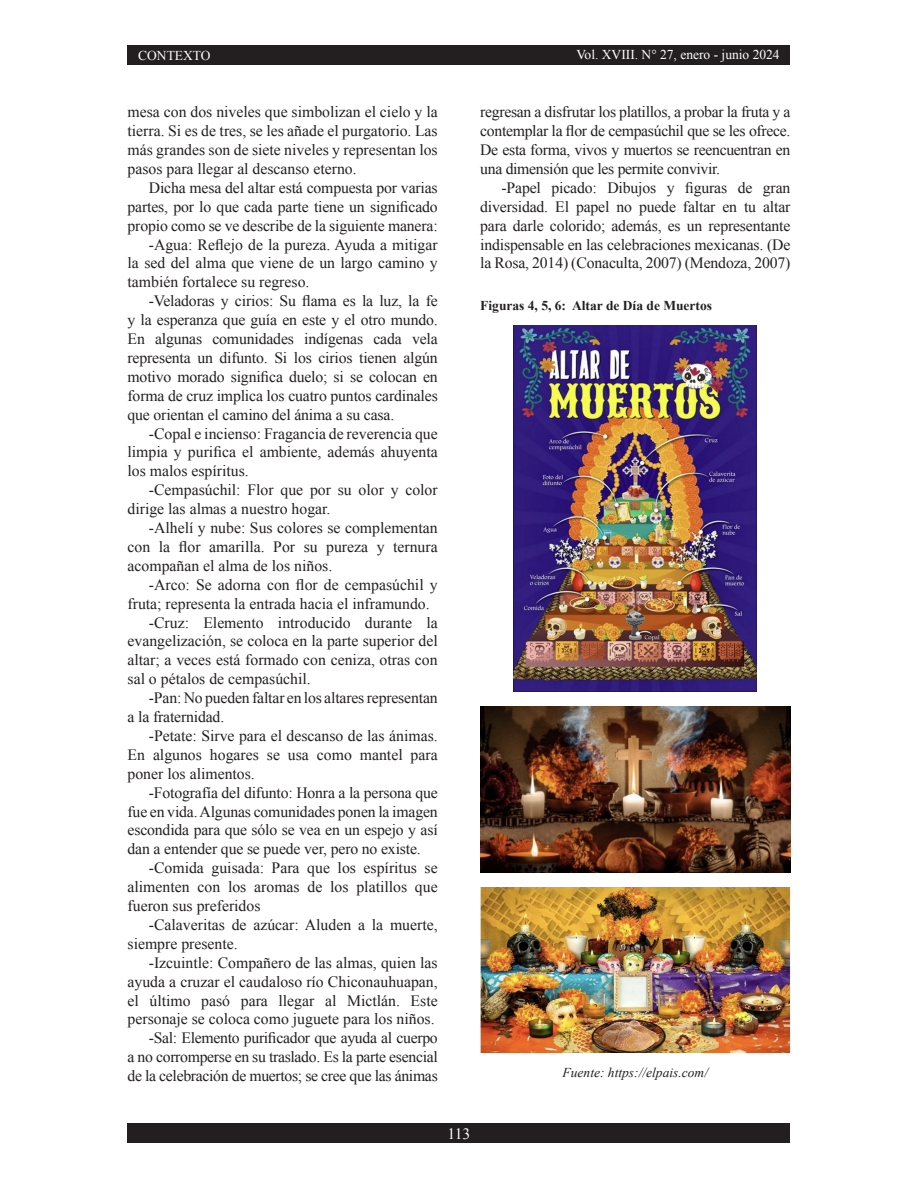
<style>
.page{position:relative;width:918px;height:1188px;background:#fff}
.page>*{position:absolute;margin:0;border:0;box-sizing:border-box;transform-origin:0 0}
.t1{font:15.75px/18.9px "Times New Roman";color:#231f20;text-align:justify}
.t2{font:15.75px "Times New Roman";color:#fcfcfc}
.t3{font:13.5px "Times New Roman";color:#fff}
.t4{font:700 13.5px "Times New Roman";color:#231f20}
.t5{font:italic 13.5px "Times New Roman";color:#231f20}
</style>
<div class="page">
<div style="left:128px;top:1124px;width:662px;height:19px;background:#231f20"></div>
<div style="left:128px;top:45px;width:662px;height:19px;background:#231f20"></div>
<img style="left:514px;top:325px;width:243px;height:367px">
<img style="left:480px;top:707px;width:310px;height:165px">
<img style="left:480px;top:887px;width:310px;height:166px">
<p class="t3" style="left:138px;top:47px;width:74px">CONTEXTO</p>
<p class="t3" style="left:577px;top:46px;width:205px">Vol. XVIII. N° 27, enero - junio 2024</p>
<p class="t1" style="left:128px;top:102px;width:312px">mesa con dos niveles que simbolizan el cielo y la tierra. Si es de tres, se les añade el purgatorio. Las más grandes son de siete niveles y representan los pasos para llegar al descanso eterno.</p>
<p class="t1" style="left:128px;top:178px;width:312px;text-indent:21px">Dicha mesa del altar está compuesta por varias partes, por lo que cada parte tiene un significado propio como se ve describe de la siguiente manera:</p>
<p class="t1" style="left:128px;top:235px;width:312px;text-indent:21px">-Agua: Reflejo de la pureza. Ayuda a mitigar la sed del alma que viene de un largo camino y también fortalece su regreso.</p>
<p class="t1" style="left:128px;top:291px;width:312px;text-indent:21px">-Veladoras y cirios: Su flama es la luz, la fe y la esperanza que guía en este y el otro mundo.<br>En algunas comunidades indígenas cada vela representa un difunto. Si los cirios tienen algún motivo morado significa duelo; si se colocan en forma de cruz implica los cuatro puntos cardinales que orientan el camino del ánima a su casa.</p>
<p class="t1" style="left:128px;top:424px;width:312px;text-indent:21px">-Copal e incienso: Fragancia de reverencia que limpia y purifica el ambiente, además ahuyenta los malos espíritus.</p>
<p class="t1" style="left:128px;top:480px;width:312px;text-indent:21px">-Cempasúchil: Flor que por su olor y color dirige las almas a nuestro hogar.</p>
<p class="t1" style="left:128px;top:518px;width:312px;text-indent:21px">-Alhelí y nube: Sus colores se complementan con la flor amarilla. Por su pureza y ternura acompañan el alma de los niños.</p>
<p class="t1" style="left:128px;top:575px;width:312px;text-indent:21px">-Arco: Se adorna con flor de cempasúchil y fruta; representa la entrada hacia el inframundo.</p>
<p class="t1" style="left:128px;top:613px;width:312px;text-indent:21px">-Cruz: Elemento introducido durante la evangelización, se coloca en la parte superior del altar; a veces está formado con ceniza, otras con sal o pétalos de cempasúchil.</p>
<p class="t1" style="left:128px;top:688px;width:312px;text-indent:21px">-Pan: No pueden faltar en los altares representan a la fraternidad.</p>
<p class="t1" style="left:128px;top:726px;width:312px;text-indent:21px">-Petate: Sirve para el descanso de las ánimas.<br>En algunos hogares se usa como mantel para poner los alimentos.</p>
<p class="t1" style="left:128px;top:783px;width:312px;text-indent:21px">-Fotografía del difunto: Honra a la persona que fue en vida. Algunas comunidades ponen la imagen escondida para que sólo se vea en un espejo y así dan a entender que se puede ver, pero no existe.</p>
<p class="t1" style="left:128px;top:858px;width:312px;text-indent:21px">-Comida guisada: Para que los espíritus se alimenten con los aromas de los platillos que fueron sus preferidos</p>
<p class="t1" style="left:128px;top:915px;width:312px;text-indent:21px">-Calaveritas de azúcar: Aluden a la muerte, siempre presente.</p>
<p class="t1" style="left:128px;top:953px;width:312px;text-indent:21px">-Izcuintle: Compañero de las almas, quien las ayuda a cruzar el caudaloso río Chiconauhuapan, el último pasó para llegar al Mictlán. Este personaje se coloca como juguete para los niños.</p>
<p class="t1" style="left:128px;top:1028px;width:312px;text-indent:21px">-Sal: Elemento purificador que ayuda al cuerpo a no corromperse en su traslado. Es la parte esencial de la celebración de muertos; se cree que las ánimas</p>
<p class="t1" style="left:480px;top:102px;width:312px">regresan a disfrutar los platillos, a probar la fruta y a contemplar la flor de cempasúchil que se les ofrece.<br>De esta forma, vivos y muertos se reencuentran en una dimensión que les permite convivir.</p>
<p class="t1" style="left:480px;top:178px;width:312px;text-indent:21px">-Papel picado: Dibujos y figuras de gran diversidad. El papel no puede faltar en tu altar para darle colorido; además, es un representante indispensable en las celebraciones mexicanas. (De la Rosa, 2014) (Conaculta, 2007) (Mendoza, 2007)</p>
<p class="t4" style="left:480px;top:296px;width:233px">Figuras 4, 5, 6: Altar de Día de Muertos</p>
<p class="t5" style="left:563px;top:1063px;width:147px">Fuente: https://elpais.com/</p>
<p class="t2" style="left:447px;top:1123px;width:25px">113</p>
</div>
